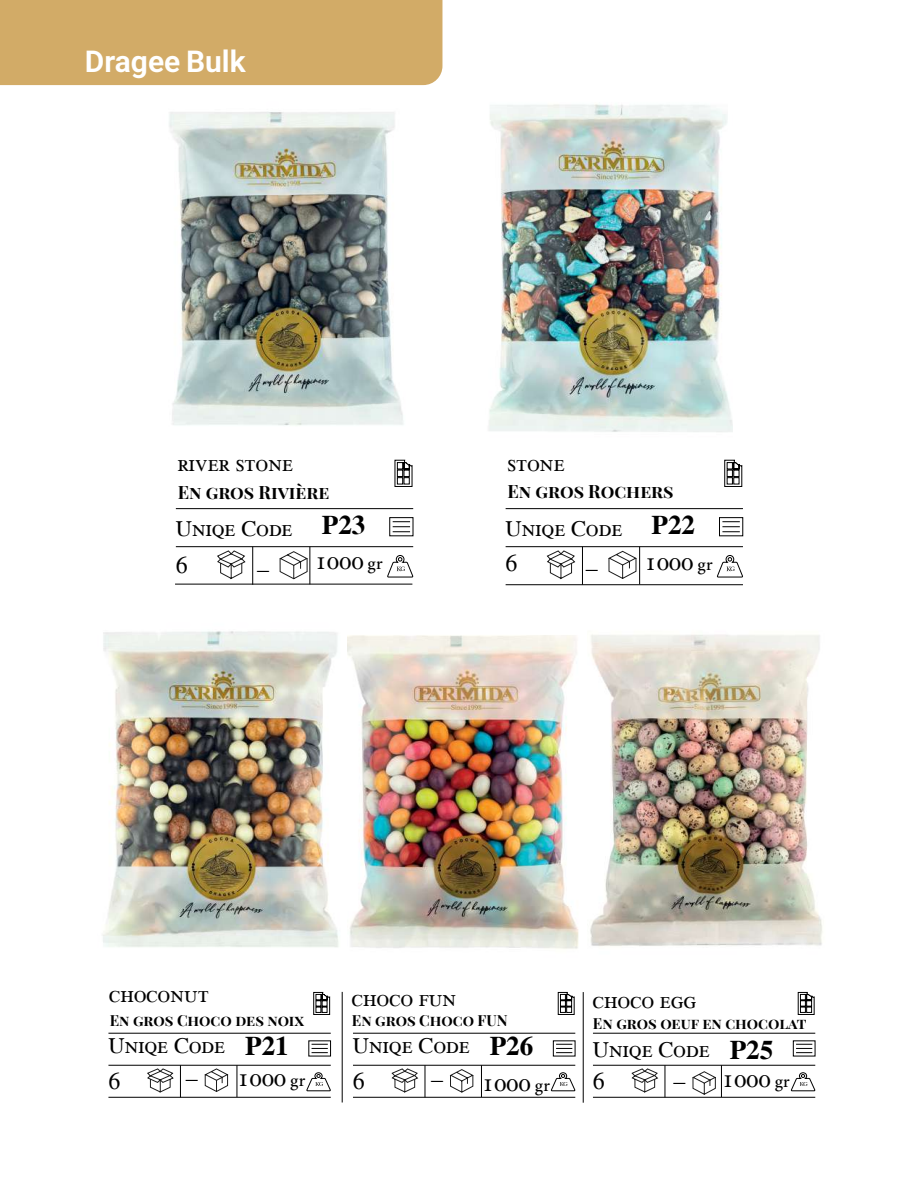
<style>
.page{position:relative;width:919px;height:1187px;background:#fff}
.page>*{position:absolute;margin:0;border:0;box-sizing:border-box;transform-origin:0 0}
.t1{font:700 30px "IRAN Yekan X";color:#fff}
.t2{font:700 27px "Times";color:#000}
.t3{font:24px "Times Roman SC&OSF";letter-spacing:.01em;color:#000}
.t4{font:22.5px "Times Roman SC&OSF";color:#000}
.t5{font:700 18px "Playfair Display SC";color:#000}
.t6{font:700 15px "Playfair Display SC";color:#000}
.s1{font-family:"Adobe Arabic"}
</style>
<div class="page">
<div style="left:0;top:0;width:442px;height:85px;background:#d2ab67"></div>
<img style="left:169px;top:112px;width:235px;height:314px">
<img style="left:489px;top:104px;width:243px;height:328px">
<img style="left:102px;top:631px;width:237px;height:316px">
<img style="left:347px;top:635px;width:232px;height:314px">
<img style="left:590px;top:634px;width:233px;height:312px">
<svg style="left:387px;top:555px;width:26px;height:22px"></svg>
<hr style="left:176px;top:508px;width:237px;height:1px;background:#000">
<hr style="left:176px;top:546px;width:237px;height:1px;background:#000">
<hr style="left:309px;top:546px;width:1px;height:38px;background:#000">
<hr style="left:252px;top:546px;width:1px;height:38px;background:#000">
<svg style="left:394px;top:459px;width:19px;height:28px"></svg>
<svg style="left:217px;top:550px;width:29px;height:29px"></svg>
<svg style="left:389px;top:517px;width:25px;height:19px"></svg>
<svg style="left:716px;top:555px;width:27px;height:22px"></svg>
<hr style="left:505px;top:584px;width:238px;height:1px;background:#000">
<hr style="left:505px;top:508px;width:238px;height:1px;background:#000">
<hr style="left:505px;top:546px;width:238px;height:1px;background:#000">
<hr style="left:639px;top:546px;width:1px;height:38px;background:#000">
<hr style="left:582px;top:546px;width:1px;height:38px;background:#000">
<svg style="left:724px;top:459px;width:18px;height:28px"></svg>
<svg style="left:546px;top:550px;width:29px;height:29px"></svg>
<svg style="left:719px;top:517px;width:24px;height:19px"></svg>
<svg style="left:790px;top:1072px;width:25px;height:19px"></svg>
<hr style="left:593px;top:1096px;width:222px;height:1px;background:#000">
<hr style="left:593px;top:1032px;width:222px;height:1px;background:#000">
<hr style="left:593px;top:1064px;width:222px;height:1px;background:#000">
<hr style="left:721px;top:1065px;width:1px;height:31px;background:#000">
<hr style="left:664px;top:1065px;width:1px;height:32px;background:#000">
<svg style="left:797px;top:991px;width:17px;height:24px"></svg>
<svg style="left:631px;top:1068px;width:27px;height:25px"></svg>
<svg style="left:792px;top:1040px;width:23px;height:16px"></svg>
<svg style="left:550px;top:1072px;width:25px;height:19px"></svg>
<hr style="left:353px;top:1096px;width:222px;height:1px;background:#000">
<hr style="left:353px;top:1032px;width:222px;height:1px;background:#000">
<hr style="left:353px;top:1064px;width:222px;height:1px;background:#000">
<hr style="left:481px;top:1065px;width:1px;height:31px;background:#000">
<hr style="left:424px;top:1065px;width:1px;height:32px;background:#000">
<svg style="left:557px;top:991px;width:18px;height:24px"></svg>
<svg style="left:391px;top:1068px;width:28px;height:25px"></svg>
<svg style="left:552px;top:1040px;width:23px;height:16px"></svg>
<svg style="left:306px;top:1072px;width:25px;height:19px"></svg>
<hr style="left:108px;top:1096px;width:223px;height:1px;background:#000">
<hr style="left:108px;top:1032px;width:223px;height:1px;background:#000">
<hr style="left:108px;top:1064px;width:223px;height:1px;background:#000">
<hr style="left:236px;top:1065px;width:1px;height:31px;background:#000">
<hr style="left:180px;top:1065px;width:1px;height:32px;background:#000">
<svg style="left:313px;top:991px;width:17px;height:24px"></svg>
<svg style="left:147px;top:1068px;width:27px;height:25px"></svg>
<svg style="left:308px;top:1040px;width:23px;height:16px"></svg>
<hr style="left:175px;top:583px;width:237px;height:1px;background:#000">
<hr style="left:582px;top:991px;width:1px;height:111px;background:#000">
<hr style="left:342px;top:991px;width:1px;height:111px;background:#000">
<svg style="left:608px;top:550px;width:29px;height:29px"></svg>
<svg style="left:279px;top:551px;width:29px;height:28px"></svg>
<svg style="left:692px;top:1071px;width:24px;height:23px"></svg>
<svg style="left:450px;top:1069px;width:24px;height:23px"></svg>
<svg style="left:204px;top:1068px;width:25px;height:24px"></svg>
<h1 class="t1" style="left:85px;top:44px;width:162px">Dragee Bulk</h1>
<p class="t4" style="left:178px;top:451px;width:117px">river stone</p>
<p class="t5" style="left:178px;top:478px;width:153px">En gros Rivière</p>
<p class="t4" style="left:507px;top:451px;width:59px">stone</p>
<p class="t5" style="left:507px;top:477px;width:168px">En gros Rochers</p>
<p class="t4" style="left:176px;top:515px;width:118px">Uniqe Code</p>
<p class="t2" style="left:322px;top:509px;width:45px">P23</p>
<p class="t4" style="left:505px;top:515px;width:118px">Uniqe Code</p>
<p class="t2" style="left:651px;top:509px;width:45px">P22</p>
<p class="t3" style="left:176px;top:551px;width:13px">6</p>
<p class="t3" style="left:257px;top:547px;width:13px">_</p>
<p class="t3" style="left:315px;top:547px;width:69px">1000 <span class="s1">gr</span></p>
<p class="t3" style="left:505px;top:549px;width:13px">6</p>
<p class="t3" style="left:586px;top:546px;width:13px">_</p>
<p class="t3" style="left:644px;top:548px;width:69px">1000 <span class="s1">gr</span></p>
<p class="t4" style="left:109px;top:981px;width:102px">choconut</p>
<p class="t6" style="left:110px;top:1008px;width:196px">En gros Choco des noix</p>
<p class="t4" style="left:352px;top:986px;width:106px">choco fun</p>
<p class="t6" style="left:352px;top:1008px;width:157px">En gros Choco FUN</p>
<p class="t4" style="left:593px;top:987px;width:105px">choco egg</p>
<p class="t6" style="left:593px;top:1010px;width:215px">En gros oeuf en chocolat</p>
<p class="t4" style="left:108px;top:1032px;width:118px">Uniqe Code</p>
<p class="t2" style="left:245px;top:1029px;width:45px">P21</p>
<p class="t4" style="left:353px;top:1032px;width:118px">Uniqe Code</p>
<p class="t2" style="left:489px;top:1029px;width:45px">P26</p>
<p class="t4" style="left:593px;top:1036px;width:118px">Uniqe Code</p>
<p class="t2" style="left:729px;top:1033px;width:45px">P25</p>
<p class="t3" style="left:108px;top:1067px;width:13px">6</p>
<p class="t3" style="left:186px;top:1056px;width:13px">_</p>
<p class="t3" style="left:237px;top:1064px;width:69px">1000 <span class="s1">gr</span></p>
<p class="t3" style="left:353px;top:1067px;width:13px">6</p>
<p class="t3" style="left:431px;top:1056px;width:13px">_</p>
<p class="t3" style="left:482px;top:1069px;width:69px">1000 <span class="s1">gr</span></p>
<p class="t3" style="left:593px;top:1067px;width:13px">6</p>
<p class="t3" style="left:673px;top:1059px;width:13px">_</p>
<p class="t3" style="left:722px;top:1065px;width:69px">1000 <span class="s1">gr</span></p>
</div>
